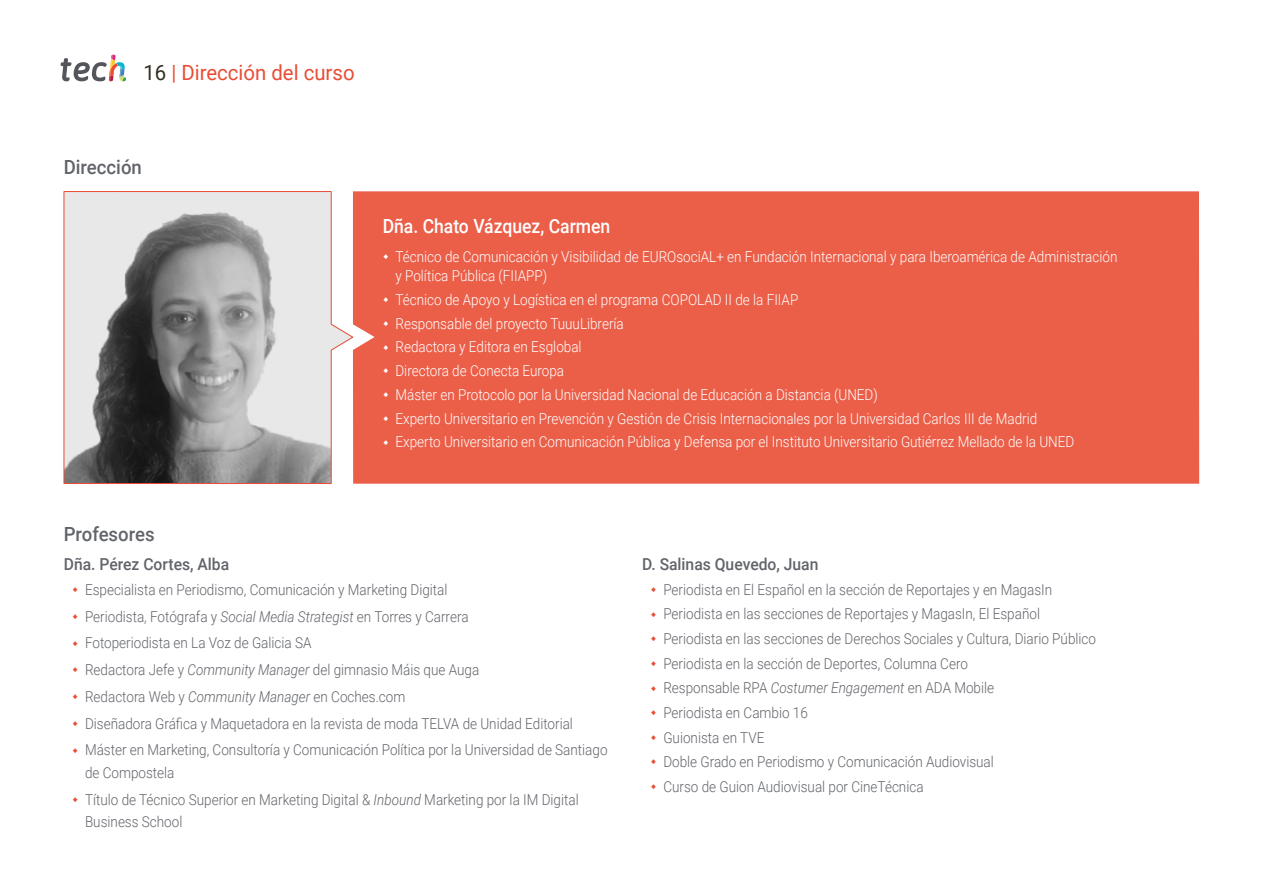
<style>
.page{position:relative;width:1263px;height:893px;background:#fff}
.page>*{position:absolute;margin:0;border:0;box-sizing:border-box;transform-origin:0 0}
.t1{font:21px "Roboto";color:#e94d35}
.t2{font:500 19.5px "Roboto";color:#fff;scale:.9 1}
.t3{font:500 19.5px "Roboto";color:#61646a;scale:.95 1}
.t4{font:500 16.5px "Roboto";color:#61646a;scale:.95 1}
.t5{font:300 15px/24.6px "Roboto";color:#61646a;scale:.9 1}
.t6{font:300 15px/23.7px "Roboto";color:#fff;scale:.9 1}
.s1{color:#312e20}
.s2{font-style:italic}
</style>
<div class="page">
<svg style="left:61px;top:55px;width:65px;height:27px"></svg>
<div style="left:353px;top:191px;width:846px;height:293px;background:#eb5f49"></div>
<svg style="left:64px;top:191px;width:289px;height:293px;background:#adabab"></svg>
<svg style="left:384px;top:254px;width:4px;height:5px"></svg>
<svg style="left:384px;top:297px;width:4px;height:5px"></svg>
<svg style="left:384px;top:321px;width:4px;height:5px"></svg>
<svg style="left:384px;top:345px;width:4px;height:5px"></svg>
<svg style="left:384px;top:368px;width:4px;height:5px"></svg>
<svg style="left:384px;top:392px;width:4px;height:5px"></svg>
<svg style="left:384px;top:416px;width:4px;height:5px"></svg>
<svg style="left:384px;top:440px;width:4px;height:5px"></svg>
<h1 class="t1" style="left:144px;top:57px;width:213px"><span class="s1">16</span> | Dirección del curso</h1>
<h2 class="t3" style="left:64px;top:154px;width:84px">Dirección</h2>
<h2 class="t3" style="left:64px;top:520px;width:97px">Profesores</h2>
<h2 class="t2" style="left:383px;top:212px;width:254px">Dña. Chato Vázquez, Carmen</h2>
<p class="t6" style="left:395px;top:246px;width:804px;line-height:19.5px">Técnico de Comunicación y Visibilidad de EUROsociAL+ en Fundación Internacional y para Iberoamérica de Administración y Política Pública (FIIAPP)</p>
<p class="t6" style="left:395px;top:287px;width:756px">Técnico de Apoyo y Logística en el programa COPOLAD II de la FIIAP<br>Responsable del proyecto TuuuLibrería<br>Redactora y Editora en Esglobal<br>Directora de Conecta Europa<br>Máster en Protocolo por la Universidad Nacional de Educación a Distancia (UNED)<br>Experto Universitario en Prevención y Gestión de Crisis Internacionales por la Universidad Carlos III de Madrid Experto Universitario en Comunicación Pública y Defensa por el Instituto Universitario Gutiérrez Mellado de la UNED</p>
<p class="t4" style="left:64px;top:553px;width:176px">Dña. Pérez Cortes, Alba</p>
<p class="t5" style="left:85px;top:575px;width:582px;line-height:26.7px">Especialista en Periodismo, Comunicación y Marketing Digital<br>Periodista, Fotógrafa y <span class="s2">Social Media Strategist</span> en Torres y Carrera<br>Fotoperiodista en La Voz de Galicia SA<br>Redactora Jefe y <span class="s2">Community Manager</span> del gimnasio Máis que Auga<br>Redactora Web y <span class="s2">Community Manager</span> en Coches.com<br>Diseñadora Gráfica y Maquetadora en la revista de moda TELVA de Unidad Editorial Máster en Marketing, Consultoría y Comunicación Política por la Universidad de Santiago</p>
<p class="t5" style="left:85px;top:758px;width:550px;line-height:26.7px">de Compostela<br>Título de Técnico Superior en Marketing Digital &amp; <span class="s2">Inbound</span> Marketing por la IM Digital</p>
<p class="t5" style="left:85px;top:809px;width:110px">Business School</p>
<p class="t4" style="left:642px;top:553px;width:187px">D. Salinas Quevedo, Juan</p>
<p class="t5" style="left:663px;top:577px;width:482px">Periodista en El Español en la sección de Reportajes y en MagasIn Periodista en las secciones de Reportajes y MagasIn, El Español Periodista en las secciones de Derechos Sociales y Cultura, Diario Público Periodista en la sección de Deportes, Columna Cero<br>Responsable RPA <span class="s2">Costumer Engagement</span> en ADA Mobile<br>Periodista en Cambio 16<br>Guionista en TVE<br>Doble Grado en Periodismo y Comunicación Audiovisual<br>Curso de Guion Audiovisual por CineTécnica</p>
</div>
